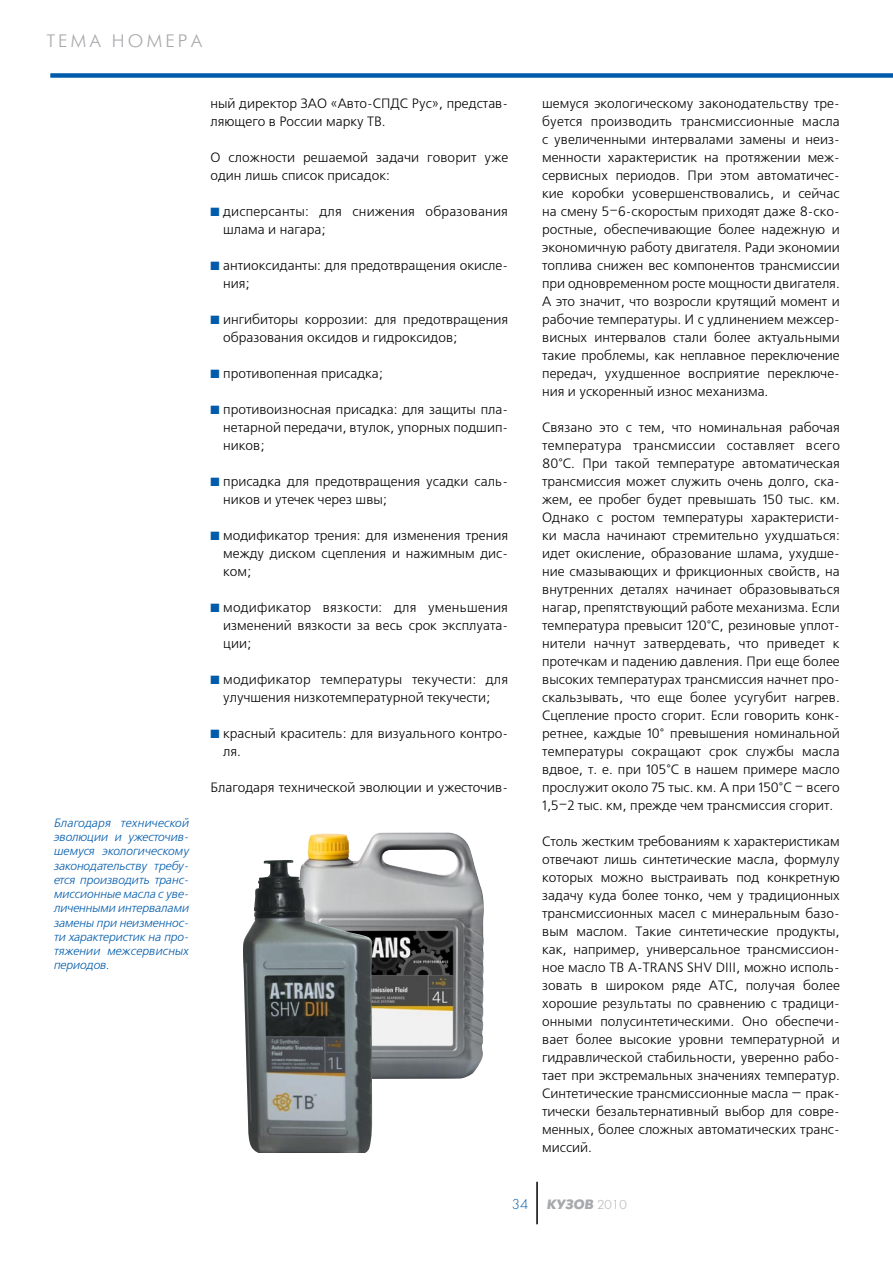
<style>
.page{position:relative;width:893px;height:1263px;background:#fff}
.page>*{position:absolute;margin:0;border:0;box-sizing:border-box;transform-origin:0 0}
.t1{font:18px "Futura Futuris Light C";letter-spacing:.175em;color:#a7a9ac}
.t2{font:13.5px/18px "Free Set C";color:#000}
.t3{font:italic 700 13.5px "Futura Futuris C";color:#a7a9ac}
.t4{font:italic 12px/14.2px "Free Set C";letter-spacing:-.01em;color:#005bab;text-align:justify}
.s1{color:#005bab}
.s2{font-family:"Futura Light C";font-weight:400;font-style:normal;font-size:15px;color:#005bab}
.s3{font-family:"Futura Light C";font-weight:400;font-style:normal}
</style>
<div class="page">
<hr style="left:536px;top:1182px;width:2px;height:42px;background:#000">
<div style="left:50px;top:73px;width:843px;height:5px;background:#005bab"></div>
<img style="left:307px;top:832px;width:177px;height:247px">
<img style="left:243px;top:860px;width:129px;height:292px">
<h1 class="t1" style="left:47px;top:32px;width:157px">ТЕМА НОМЕРА</h1>
<p class="t4" style="left:53px;top:816px;width:137px">Благодаря технической эволюции и ужесточив&shy;шемуся экологическому законодательству требу&shy;ется производить транс&shy;миссионные масла с уве&shy;личенными интервалами замены при неизменнос&shy;ти характеристик на про&shy;тяжении межсервисных периодов.</p>
<p class="t2" style="left:210px;top:95px;width:299px">ный директор ЗАО «Авто-СПДС Рус», представ&shy;ляющего в России марку TB.</p>
<p class="t2" style="left:210px;top:149px;width:299px">О сложности решаемой задачи говорит уже один лишь список присадок:</p>
<p class="t2" style="left:223px;top:203px;width:286px;text-indent:-13px"><span class="s1">■</span> дисперсанты: для снижения образования шлама и нагара;</p>
<p class="t2" style="left:223px;top:257px;width:286px;text-indent:-13px"><span class="s1">■</span> антиоксиданты: для предотвращения окисле&shy;ния;</p>
<p class="t2" style="left:223px;top:311px;width:286px;text-indent:-13px"><span class="s1">■</span> ингибиторы коррозии: для предотвращения образования оксидов и гидроксидов;</p>
<p class="t2" style="left:210px;top:365px;width:174px"><span class="s1">■</span> противопенная присадка;</p>
<p class="t2" style="left:223px;top:401px;width:286px;text-align:justify;text-indent:-13px"><span class="s1">■</span> противоизносная присадка: для защиты пла&shy;нетарной передачи, втулок, упорных подшип&shy;ников;</p>
<p class="t2" style="left:223px;top:473px;width:286px;text-indent:-13px"><span class="s1">■</span> присадка для предотвращения усадки саль&shy;ников и утечек через швы;</p>
<p class="t2" style="left:223px;top:527px;width:286px;text-align:justify;text-indent:-13px"><span class="s1">■</span> модификатор трения: для изменения трения между диском сцепления и нажимным дис&shy;ком;</p>
<p class="t2" style="left:223px;top:599px;width:286px;text-align:justify;text-indent:-13px"><span class="s1">■</span> модификатор вязкости: для уменьшения изменений вязкости за весь срок эксплуата&shy;ции;</p>
<p class="t2" style="left:210px;top:671px;width:299px;text-align:center"><span class="s1">■</span> модификатор температуры текучести: для улучшения низкотемпературной текучести;</p>
<p class="t2" style="left:223px;top:725px;width:286px;text-indent:-13px"><span class="s1">■</span> красный краситель: для визуального контро&shy;ля.</p>
<p class="t2" style="left:210px;top:779px;width:299px">Благодаря технической эволюции и ужесточив-</p>
<p class="t2" style="left:542px;top:95px;width:299px;text-align:justify">шемуся экологическому законодательству тре&shy;буется производить трансмиссионные масла с увеличенными интервалами замены и неиз&shy;менности характеристик на протяжении меж&shy;сервисных периодов. При этом автоматичес&shy;кие коробки усовершенствовались, и сейчас на смену 5–6-скоростым приходят даже 8-ско&shy;ростные, обеспечивающие более надежную и экономичную работу двигателя. Ради экономии топлива снижен вес компонентов трансмиссии при одновременном росте мощности двигателя.<br>А это значит, что возросли крутящий момент и рабочие температуры. И с удлинением межсер&shy;висных интервалов стали более актуальными такие проблемы, как неплавное переключение передач, ухудшенное восприятие переключе&shy;ния и ускоренный износ механизма.</p>
<p class="t2" style="left:542px;top:419px;width:299px;text-align:justify">Связано это с тем, что номинальная рабочая температура трансмиссии составляет всего 80°C. При такой температуре автоматическая трансмиссия может служить очень долго, ска&shy;жем, ее пробег будет превышать 150 тыс. км.<br>Однако с ростом температуры характеристи&shy;ки масла начинают стремительно ухудшаться: идет окисление, образование шлама, ухудше&shy;ние смазывающих и фрикционных свойств, на внутренних деталях начинает образовываться нагар, препятствующий работе механизма. Если температура превысит 120°C, резиновые уплот&shy;нители начнут затвердевать, что приведет к протечкам и падению давления. При еще более высоких температурах трансмиссия начнет про&shy;скальзывать, что еще более усугубит нагрев.<br>Сцепление просто сгорит. Если говорить конк&shy;ретнее, каждые 10° превышения номинальной температуры сокращают срок службы масла вдвое, т. е. при 105°С в нашем примере масло прослужит около 75 тыс. км. А при 150°С – всего 1,5–2 тыс. км, прежде чем трансмиссия сгорит.</p>
<p class="t2" style="left:542px;top:833px;width:299px;text-align:justify">Столь жестким требованиям к характеристикам отвечают лишь синтетические масла, формулу которых можно выстраивать под конкретную задачу куда более тонко, чем у традиционных трансмиссионных масел с минеральным базо&shy;вым маслом. Такие синтетические продукты, как, например, универсальное трансмиссион&shy;ное масло TB A-TRANS SHV DIII, можно исполь&shy;зовать в широком ряде АТС, получая более хорошие результаты по сравнению с традици&shy;онными полусинтетическими. Оно обеспечи&shy;вает более высокие уровни температурной и гидравлической стабильности, уверенно рабо&shy;тает при экстремальных значениях температур.<br>Синтетические трансмиссионные масла — прак&shy;тически безальтернативный выбор для совре&shy;менных, более сложных автоматических транс&shy;миссий.</p>
<p class="t3" style="left:512px;top:1196px;width:116px"><span class="s2">34</span> КУЗОВ <span class="s3">2010</span></p>
</div>
